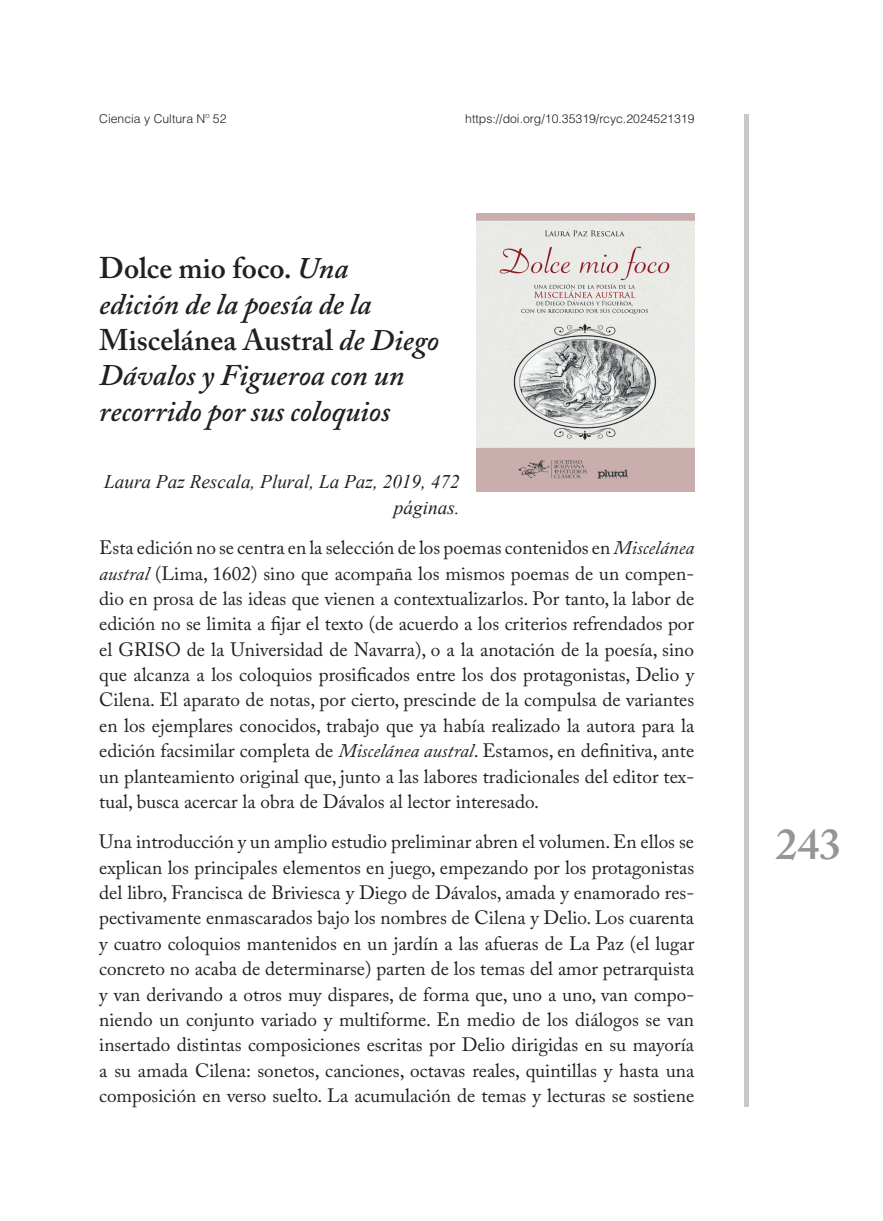
<style>
.page{position:relative;width:883px;height:1221px;background:#fff}
.page>*{position:absolute;margin:0;border:0;box-sizing:border-box;transform-origin:0 0}
.t1{font:600 43.75px "Adobe Caslon Pro";color:#939598}
.t2{font:italic 600 29.75px/35.7px "Adobe Caslon Pro";color:#231f20}
.t3{font:19.25px/25.4px "Adobe Caslon Pro";color:#231f20;text-align:justify}
.t4{font:italic 19.25px/25.4px "Times New Roman";color:#231f20;text-align:right}
.t5{font:300 12.25px "Helvetica LT Std";color:#231f20}
.s1{font-style:normal}
.s2{font-style:italic}
</style>
<div class="page">
<div style="left:744px;top:114px;width:5px;height:992px;background:#c7c8ca"></div>
<img style="left:476px;top:213px;width:218px;height:278px">
<p class="t5" style="left:99px;top:111px;width:129px">Ciencia y Cultura Nº 52</p>
<p class="t5" style="left:465px;top:111px;width:231px">https://doi.org/10.35319/rcyc.2024521319</p>
<h2 class="t2" style="left:99px;top:250px;width:341px"><span class="s1">Dolce mio foco.</span> Una<br>edición de la poesía de la<br><span class="s1">Miscelánea Austral</span> de Diego<br>Dávalos y Figueroa con un recorrido por sus coloquios</h2>
<p class="t4" style="left:104px;top:469px;width:357px">Laura Paz Rescala, Plural, La Paz, 2019, 472 páginas.</p>
<p class="t3" style="left:99px;top:535px;width:597px">Esta edición no se centra en la selección de los poemas contenidos en <span class="s2">Miscelánea austral</span> (Lima, 1602) sino que acompaña los mismos poemas de un compen&shy;dio en prosa de las ideas que vienen a contextualizarlos. Por tanto, la labor de edición no se limita a fijar el texto (de acuerdo a los criterios refrendados por el GRISO de la Universidad de Navarra), o a la anotación de la poesía, sino que alcanza a los coloquios prosificados entre los dos protagonistas, Delio y Cilena. El aparato de notas, por cierto, prescinde de la compulsa de variantes en los ejemplares conocidos, trabajo que ya había realizado la autora para la edición facsimilar completa de <span class="s2">Miscelánea austral</span>. Estamos, en definitiva, ante un planteamiento original que, junto a las labores tradicionales del editor tex&shy;tual, busca acercar la obra de Dávalos al lector interesado.</p>
<p class="t3" style="left:99px;top:828px;width:597px">Una introducción y un amplio estudio preliminar abren el volumen. En ellos se explican los principales elementos en juego, empezando por los protagonistas del libro, Francisca de Briviesca y Diego de Dávalos, amada y enamorado res&shy;pectivamente enmascarados bajo los nombres de Cilena y Delio. Los cuarenta y cuatro coloquios mantenidos en un jardín a las afueras de La Paz (el lugar concreto no acaba de determinarse) parten de los temas del amor petrarquista y van derivando a otros muy dispares, de forma que, uno a uno, van compo&shy;niendo un conjunto variado y multiforme. En medio de los diálogos se van insertado distintas composiciones escritas por Delio dirigidas en su mayoría a su amada Cilena: sonetos, canciones, octavas reales, quintillas y hasta una composición en verso suelto. La acumulación de temas y lecturas se sostiene</p>
<h1 class="t1" style="left:776px;top:817px;width:67px">243</h1>
</div>
